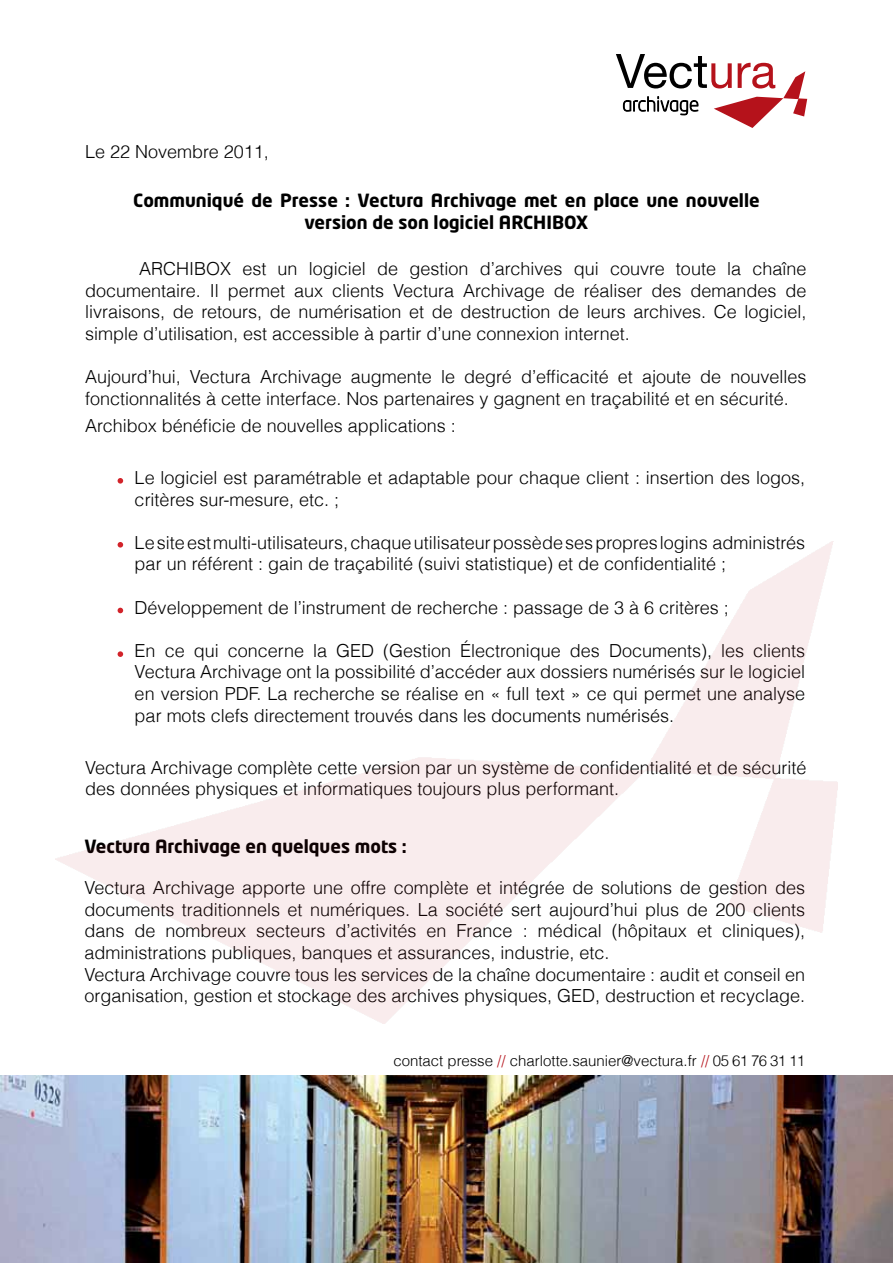
<style>
.page{position:relative;width:893px;height:1263px;background:#fff}
.page>*{position:absolute;margin:0;border:0;box-sizing:border-box;transform-origin:0 0}
.t1{font:300 18px/21.6px "Helvetica";color:#000}
.t2{font:700 18px/21.6px "Neo Tech Std";color:#000;text-align:center}
.t3{font:300 15px "Helvetica";color:#000}
.s1{color:#b5121b}
</style>
<div class="page">
<img style="left:0;top:1076px;width:893px;height:187px">
<svg style="left:616px;top:54px;width:191px;height:74px"></svg>
<img style="left:55px;top:542px;width:783px;height:481px">
<svg style="left:118px;top:478px;width:5px;height:6px"></svg>
<p class="t1" style="left:85px;top:140px;width:185px">Le 22 Novembre 2011,</p>
<p class="t2" style="left:133px;top:189px;width:628px">Communiqué de Presse : Vectura Archivage met en place une nouvelle version de son logiciel ARCHIBOX</p>
<p class="t1" style="left:85px;top:258px;width:723px;text-align:justify;text-indent:54px">ARCHIBOX est un logiciel de gestion d’archives qui couvre toute la chaîne documentaire. Il permet aux clients Vectura Archivage de réaliser des demandes de livraisons, de retours, de numérisation et de destruction de leurs archives. Ce logiciel, simple d’utilisation, est accessible à partir d’une connexion internet.</p>
<p class="t1" style="left:85px;top:366px;width:723px">Aujourd’hui, Vectura Archivage augmente le degré d’efficacité et ajoute de nouvelles fonctionnalités à cette interface. Nos partenaires y gagnent en traçabilité et en sécurité.</p>
<p class="t1" style="left:85px;top:415px;width:372px">Archibox bénéficie de nouvelles applications :</p>
<p class="t1" style="left:135px;top:467px;width:672px">Le logiciel est paramétrable et adaptable pour chaque client : insertion des logos, critères sur-mesure, etc. ;</p>
<p class="t1" style="left:135px;top:531px;width:672px">Le site est multi-utilisateurs, chaque utilisateur possède ses propres logins administrés par un référent : gain de traçabilité (suivi statistique) et de confidentialité ;</p>
<p class="t1" style="left:135px;top:596px;width:596px">Développement de l’instrument de recherche : passage de 3 à 6 critères ;</p>
<p class="t1" style="left:135px;top:639px;width:672px;text-align:justify">En ce qui concerne la GED (Gestion Électronique des Documents), les clients Vectura Archivage ont la possibilité d’accéder aux dossiers numérisés sur le logiciel en version PDF. La recherche se réalise en « full text » ce qui permet une analyse par mots clefs directement trouvés dans les documents numérisés.</p>
<p class="t1" style="left:85px;top:756px;width:723px">Vectura Archivage complète cette version par un système de confidentialité et de sécurité des données physiques et informatiques toujours plus performant.</p>
<p class="t2" style="left:84px;top:834px;width:324px">Vectura Archivage en quelques mots :</p>
<p class="t1" style="left:84px;top:877px;width:722px">Vectura Archivage apporte une offre complète et intégrée de solutions de gestion des documents traditionnels et numériques. La société sert aujourd’hui plus de 200 clients dans de nombreux secteurs d’activités en France : médical (hôpitaux et cliniques), administrations publiques, banques et assurances, industrie, etc.<br>Vectura Archivage couvre tous les services de la chaîne documentaire : audit et conseil en organisation, gestion et stockage des archives physiques, GED, destruction et recyclage.</p>
<p class="t3" style="left:393px;top:1052px;width:413px">contact presse <span class="s1">//</span> charlotte.saunier@vectura.fr <span class="s1">//</span> 05 61 76 31 11</p>
</div>
